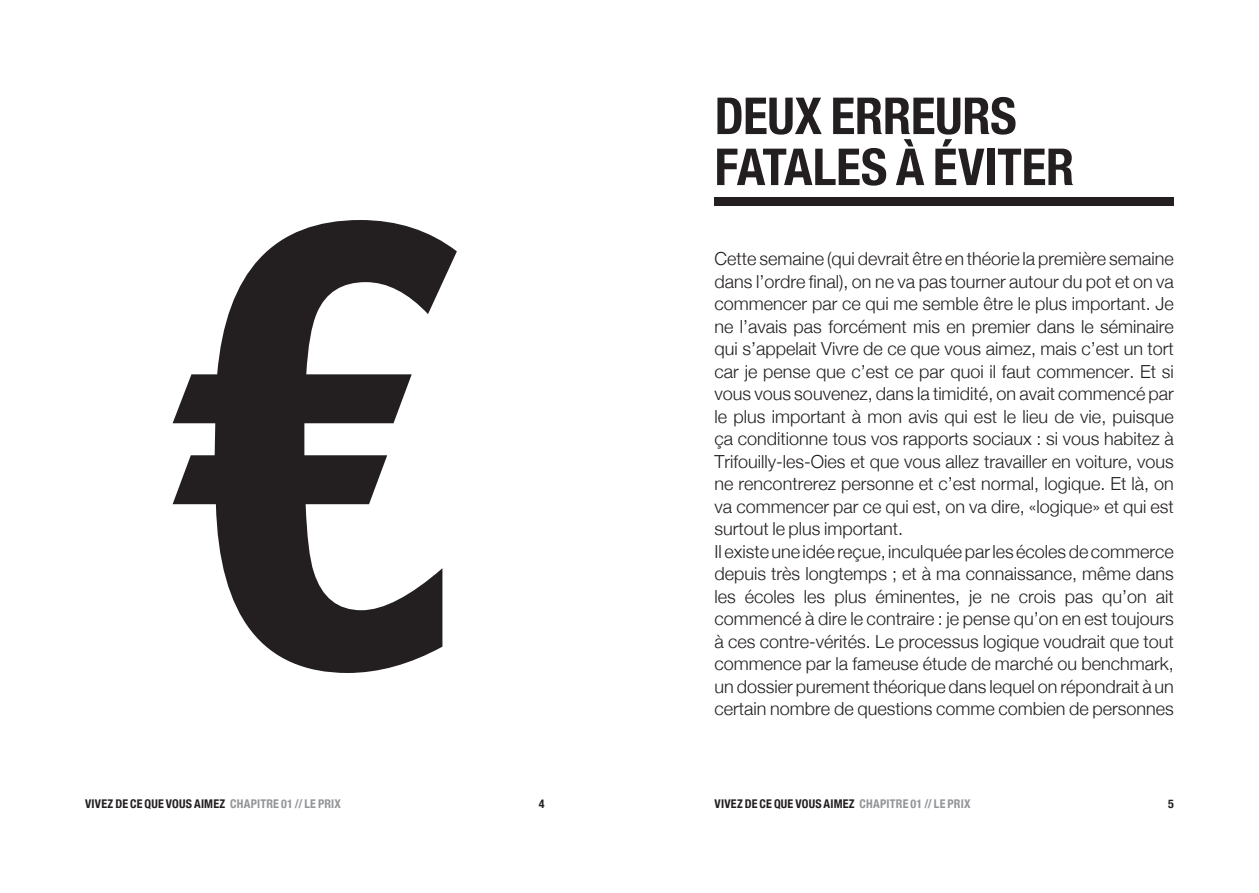
<style>
.page{position:relative;width:1259px;height:893px;background:#fff}
.page>*{position:absolute;margin:0;border:0;box-sizing:border-box;transform-origin:0 0}
.Labeur{font:700 condensed 51px/51px "Helvetica Neue";letter-spacing:-.005em;color:#231f20}
.Labeur-2{font:300 18px/22.5px "Helvetica Neue";color:#231f20;text-align:justify}
.t1{font:700 condensed 12px "Helvetica Neue";letter-spacing:.02em;color:#231f20}
.s1{color:#939598}
</style>
<div class="page">
<div style="left:714px;top:198px;width:460px;height:8px;background:#231f20"></div>
<svg style="left:173px;top:220px;width:284px;height:453px"></svg>
<p class="Labeur" style="left:714px;top:87px;width:361px">DEUX ERREURS<br>FATALES À ÉVITER</p>
<p class="Labeur-2" style="left:714px;top:246px;width:461px">Cette semaine (qui devrait être en théorie la première semaine dans l’ordre final), on ne va pas tourner autour du pot et on va commencer par ce qui me semble être le plus important. Je ne l’avais pas forcément mis en premier dans le séminaire qui s’appelait Vivre de ce que vous aimez, mais c’est un tort car je pense que c’est ce par quoi il faut commencer. Et si vous vous souvenez, dans la timidité, on avait commencé par le plus important à mon avis qui est le lieu de vie, puisque ça conditionne tous vos rapports sociaux : si vous habitez à Trifouilly-les-Oies et que vous allez travailler en voiture, vous ne rencontrerez personne et c’est normal, logique. Et là, on va commencer par ce qui est, on va dire, «logique» et qui est surtout le plus important.</p>
<p class="Labeur-2" style="left:714px;top:539px;width:461px">Il existe une idée reçue, inculquée par les écoles de commerce depuis très longtemps ; et à ma connaissance, même dans les écoles les plus éminentes, je ne crois pas qu’on ait commencé à dire le contraire : je pense qu’on en est toujours à ces contre-vérités. Le processus logique voudrait que tout commence par la fameuse étude de marché ou benchmark, un dossier purement théorique dans lequel on répondrait à un certain nombre de questions comme combien de personnes</p>
<p class="t1" style="left:85px;top:793px;width:257px">VIVEZ DE CE QUE VOUS AIMEZ <span class="s1">CHAPITRE 01 // LE PRIX</span></p>
<p class="t1" style="left:538px;top:793px;width:7px">4</p>
<p class="t1" style="left:714px;top:793px;width:257px">VIVEZ DE CE QUE VOUS AIMEZ <span class="s1">CHAPITRE 01 // LE PRIX</span></p>
<p class="t1" style="left:1168px;top:793px;width:7px">5</p>
</div>
